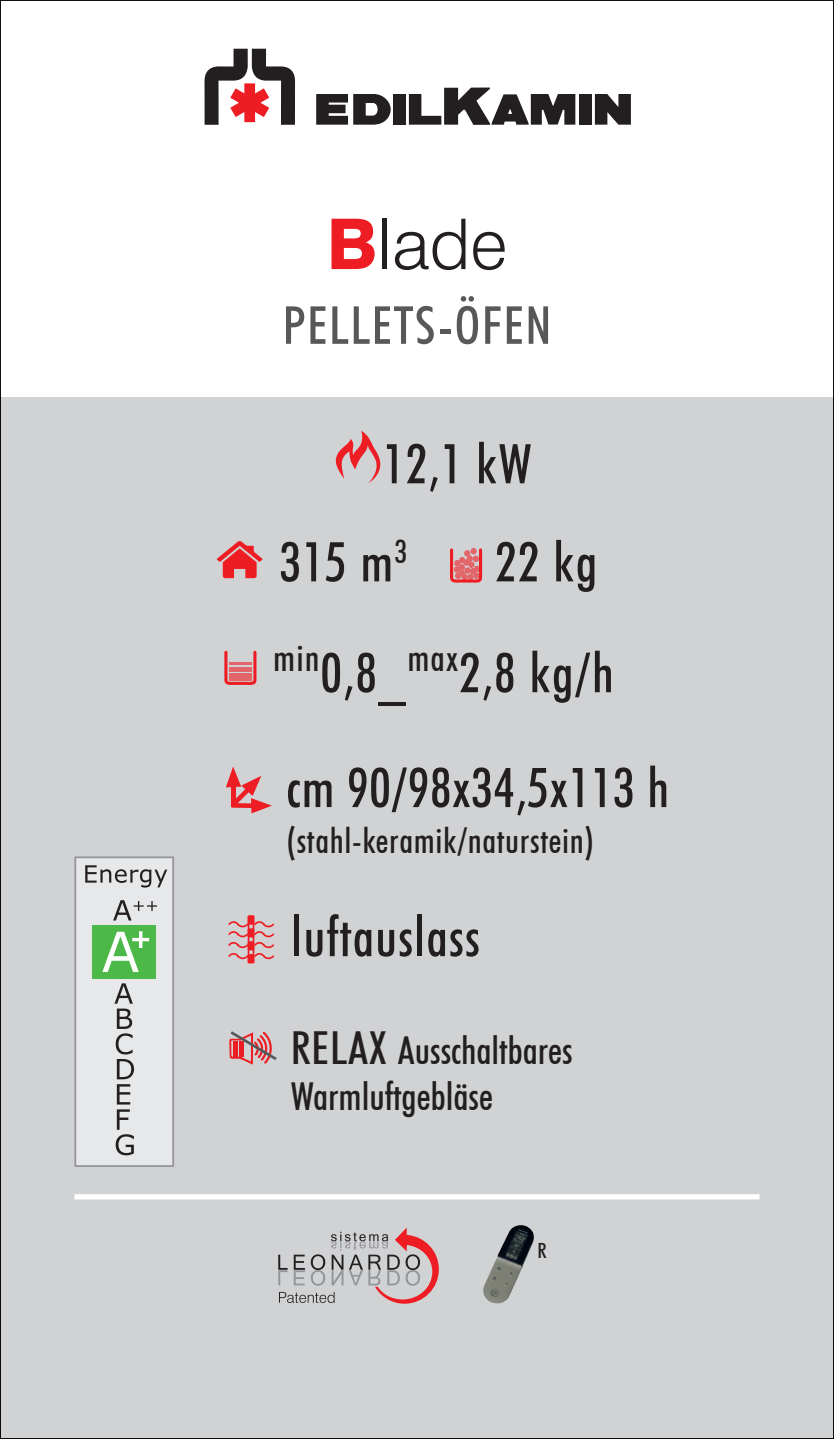
<style>
.page{position:relative;width:834px;height:1439px;background:#fff}
.page>*{position:absolute;margin:0;border:0;box-sizing:border-box;transform-origin:0 0}
.t1{font:300 70px "Swiss 721 BT";color:#231f20}
.t2{font:500 condensed 54.95px/98px "Futura BT";letter-spacing:.02em;color:#231f20}
.t3{font:500 condensed 52.5px "Futura BT";letter-spacing:.03em;color:#57585a}
.t4{font:500 condensed 38.5px/46.2px "Futura BT";color:#231f20}
.t5{font:500 condensed 35px "Futura BT";letter-spacing:.02em;color:#231f20}
.t6{font:500 condensed 21px "Futura BT";color:#231f20}
.s1{font-weight:800;color:#ee1d23}
.s2{font-size:45.5px}
</style>
<div class="page">
<div style="left:0;top:45px;width:833px;height:1394px;background:#d1d2d4"></div>
<div style="left:0;top:0;width:833px;height:397px;background:#fff"></div>
<svg style="left:204px;top:49px;width:91px;height:76px"></svg>
<div style="left:579px;top:94px;width:12px;height:31px;background:#231f20"></div>
<div style="left:393px;top:94px;width:12px;height:31px;background:#231f20"></div>
<svg style="left:316px;top:94px;width:75px;height:31px"></svg>
<svg style="left:409px;top:88px;width:166px;height:37px"></svg>
<svg style="left:594px;top:94px;width:36px;height:31px"></svg>
<svg style="left:226px;top:766px;width:46px;height:47px"></svg>
<div style="left:231px;top:803px;width:21px;height:5px;background:#ee1d23"></div>
<svg style="left:335px;top:431px;width:46px;height:52px"></svg>
<svg style="left:450px;top:548px;width:33px;height:35px"></svg>
<svg style="left:217px;top:541px;width:45px;height:37px"></svg>
<svg style="left:224px;top:650px;width:33px;height:35px"></svg>
<div style="left:229px;top:673px;width:23px;height:7px;background:#e26569"></div>
<hr style="left:229px;top:667px;width:23px;height:4px;background:#e26569">
<hr style="left:229px;top:663px;width:23px;height:2px;background:#ee1d23">
<svg style="left:74px;top:856px;width:100px;height:311px;background:#dfe1e1"></svg>
<svg style="left:85px;top:865px;width:82px;height:22px;background:#b6b6b7"></svg>
<svg style="left:113px;top:900px;width:44px;height:20px"></svg>
<div style="left:92px;top:925px;width:64px;height:53px;background:#4cb848"></div>
<svg style="left:102px;top:931px;width:47px;height:41px"></svg>
<svg style="left:114px;top:983px;width:20px;height:172px;background:#b1b1b2"></svg>
<div style="left:74px;top:1194px;width:685px;height:5px;background:#fff"></div>
<img style="left:483px;top:1225px;width:51px;height:79px">
<svg style="left:278px;top:1228px;width:161px;height:75px"></svg>
<svg style="left:248px;top:915px;width:6px;height:6px"></svg>
<div style="left:248px;top:954px;width:6px;height:9px;background:#ee1d23"></div>
<svg style="left:228px;top:921px;width:46px;height:38px"></svg>
<svg style="left:229px;top:1031px;width:48px;height:34px"></svg>
<p class="t1" style="left:326px;top:202px;width:182px"><span class="s1">B</span>lade</p>
<p class="t3" style="left:282px;top:293px;width:270px">PELLETS-ÖFEN</p>
<p class="t2" style="left:280px;top:414px;width:253px;text-indent:103px">12,1 kW<br>315 m<sup>3</sup></p>
<p class="t2" style="left:273px;top:506px;width:342px;line-height:111px;text-indent:222px">22 kg <sup>min</sup>0,8_<sup>max</sup>2,8 kg/h</p>
<p class="t2" style="left:286px;top:738px;width:384px">cm 90/98x34,5x113 h</p>
<p class="t5" style="left:286px;top:819px;width:309px">(stahl-keramik/naturstein)</p>
<p class="t2" style="left:291px;top:887px;width:190px">luftauslass</p>
<p class="t4" style="left:291px;top:1026px;width:283px"><span class="s2">RELAX</span> Ausschaltbares<br>Warmluftgebläse</p>
<p class="t6" style="left:537px;top:1238px;width:11px">R</p>
</div>
